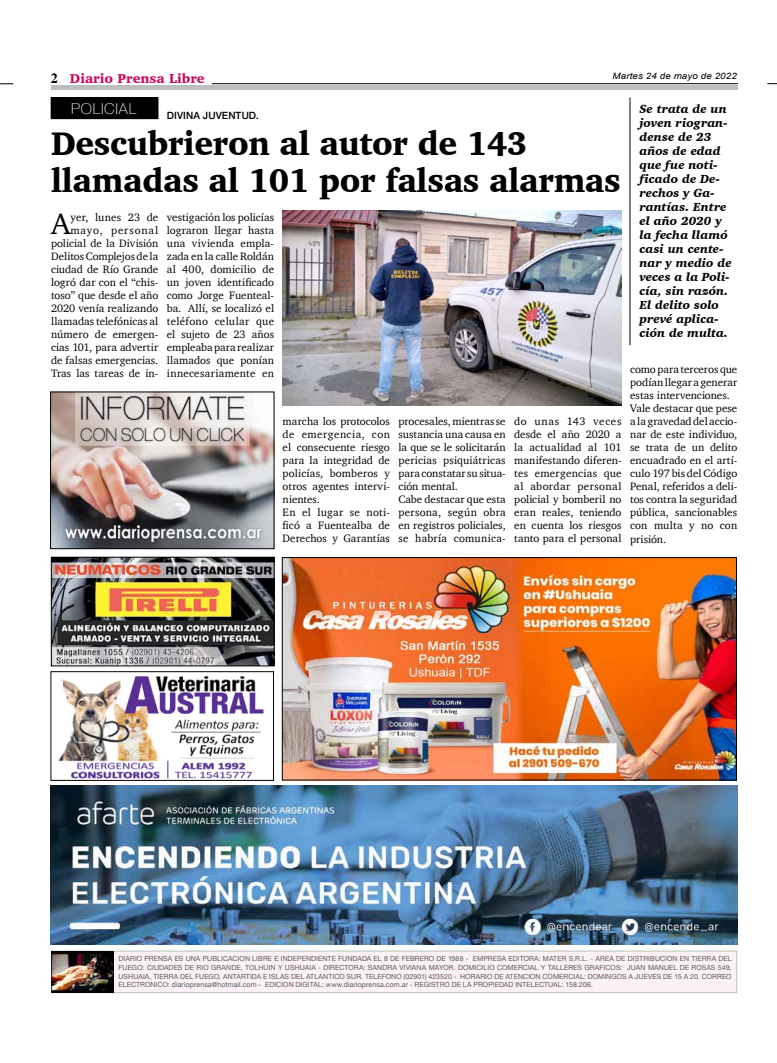
<style>
.page{position:relative;width:777px;height:1063px;background:#fff}
.page>*{position:absolute;margin:0;border:0;box-sizing:border-box;transform-origin:0 0}
.t1{font:900 33.4px/37px "Charter";letter-spacing:-.01em;color:#000;scale:.95 1}
.t2{font:30.4px "Charter";color:#000}
.t3{font:100 15px "Helvetica Neue";letter-spacing:.05em;color:#fff}
.t4{font:900 13.2px "Charter";color:#c80c5f}
.t5{font:italic 900 12px/14px "Charter";letter-spacing:.005em;color:#000}
.t6{font:11px/13px "Charter";letter-spacing:.005em;color:#000}
.t7{font:500 10px "Helvetica Neue";letter-spacing:.01em;color:#000}
.t8{font:italic 8.8px "Arial";letter-spacing:.01em;color:#000;scale:1.11 1}
.t9{font:7px/8.5px "Helvetica Neue";letter-spacing:.015em;color:#58595b;text-align:justify}
.s1{font-family:"Times";font-weight:700;font-size:14px;color:#000}
</style>
<div class="page">
<hr style="left:212px;top:83px;width:526px;height:1px;background:#000">
<svg style="left:0;top:84px;width:13px;height:1px"></svg>
<div style="left:51px;top:85px;width:686px;height:5px;background:#bcbec0"></div>
<div style="left:51px;top:951px;width:686px;height:42px;background:#fdf1f6;border:1px solid #bcbec0"></div>
<img style="left:52px;top:952px;width:62px;height:40px">
<img style="left:284px;top:559px;width:450px;height:219px">
<div style="left:282px;top:557px;width:454px;height:223px;border:1px solid #000"></div>
<img style="left:58px;top:676px;width:206px;height:103px">
<div style="left:51px;top:671px;width:223px;height:110px;border:1px solid #000"></div>
<img style="left:53px;top:559px;width:219px;height:105px">
<div style="left:51px;top:557px;width:223px;height:109px;border:1px solid #000"></div>
<img style="left:50px;top:786px;width:687px;height:158px">
<div style="left:51px;top:98px;width:107px;height:21px;background:#000"></div>
<hr style="left:630px;top:98px;width:1px;height:247px;background:#000">
<img style="left:52px;top:394px;width:220px;height:153px">
<div style="left:50px;top:392px;width:224px;height:157px;border:1px solid #000"></div>
<img style="left:283px;top:210px;width:338px;height:195px">
<p class="t4" style="left:51px;top:70px;width:155px"><span class="s1">2</span> Diario Prensa Libre</p>
<p class="t8" style="left:612px;top:70px;width:113px">Martes 24 de mayo de 2022</p>
<h3 class="t3" style="left:71px;top:97px;width:66px">POLICIAL</h3>
<p class="t7" style="left:167px;top:107px;width:94px">DIVINA JUVENTUD.</p>
<h1 class="t1" style="left:51px;top:125px;width:601px">Descubrieron al autor de 143 llamadas al 101 por falsas alarmas</h1>
<p class="t6" style="left:51px;top:210px;width:109px;text-align:right">yer, lunes 23 de mayo, personal policial de la División<br>Delitos Complejos de la ciudad de Río Grande logró dar con el “chis&shy;toso” que desde el año<br>2020 venía realizando llamadas telefónicas al número de emergen&shy;cias 101, para advertir de falsas emergencias.<br>Tras las tareas de in-</p>
<p class="t6" style="left:167px;top:210px;width:109px;text-align:justify">vestigación los policías lograron llegar hasta una vivienda empla&shy;zada en la calle Roldán al 400, domicilio de un joven identificado como Jorge Fuenteal&shy;ba. Allí, se localizó el teléfono celular que el sujeto de 23 años empleaba para realizar llamados que ponían innecesariamente en</p>
<h2 class="t2" style="left:51px;top:197px;width:21px">A</h2>
<p class="t6" style="left:283px;top:414px;width:109px">marcha los protocolos de emergencia, con el consecuente riesgo para la integridad de policías, bomberos y otros agentes intervi&shy;nientes.<br>En el lugar se noti&shy;ficó a Fuentealba de<br>Derechos y Garantías</p>
<p class="t6" style="left:398px;top:414px;width:109px">procesales, mientras se sustancia una causa en la que se le solicitarán pericias psiquiátricas para constatar su situa&shy;ción mental.<br>Cabe destacar que esta persona, según obra en registros policiales, se habría comunica-</p>
<p class="t6" style="left:514px;top:414px;width:109px;text-align:justify">do unas 143 veces desde el año 2020 a la actualidad al 101 manifestando diferen&shy;tes emergencias que al abordar personal policial y bomberil no eran reales, teniendo en cuenta los riesgos tanto para el personal</p>
<p class="t5" style="left:639px;top:101px;width:94px">Se trata de un joven riogran&shy;dense de 23 años de edad que fue noti&shy;ficado de De&shy;rechos y Ga&shy;rantías. Entre el año 2020 y la fecha llamó casi un cente&shy;nar y medio de veces a la Poli&shy;cía, sin razón.<br>El delito solo prevé aplica&shy;ción de multa.</p>
<p class="t6" style="left:630px;top:363px;width:109px">como para terceros que podían llegar a generar estas intervenciones.<br>Vale destacar que pese a la gravedad del accio&shy;nar de este individuo, se trata de un delito encuadrado en el artí&shy;culo 197 bis del Código<br>Penal, referidos a deli&shy;tos contra la seguridad pública, sancionables con multa y no con prisión.</p>
<p class="t9" style="left:118px;top:955px;width:614px">DIARIO PRENSA ES UNA PUBLICACION LIBRE E INDEPENDIENTE FUNDADA EL 8 DE FEBRERO DE 1988 - EMPRESA EDITORA: MATER S.R.L. - AREA DE DISTRIBUCION EN TIERRA DEL FUEGO: CIUDADES DE RIO GRANDE, TOLHUIN Y USHUAIA - DIRECTORA: SANDRA VIVIANA MAYOR. DOMICILIO COMERCIAL Y TALLERES GRAFICOS: JUAN MANUEL DE ROSAS 549, USHUAIA, TIERRA DEL FUEGO, ANTARTIDA E ISLAS DEL ATLANTICO SUR. TELEFONO (02901) 423520 - HORARIO DE ATENCION COMERCIAL: DOMINGOS A JUEVES DE 15 A 20. CORREO ELECTRONICO: diarioprensa@hotmail.com - EDICION DIGITAL: www.diarioprensa.com.ar - REGISTRO DE LA PROPIEDAD INTELECTUAL: 158.206.</p>
</div>
